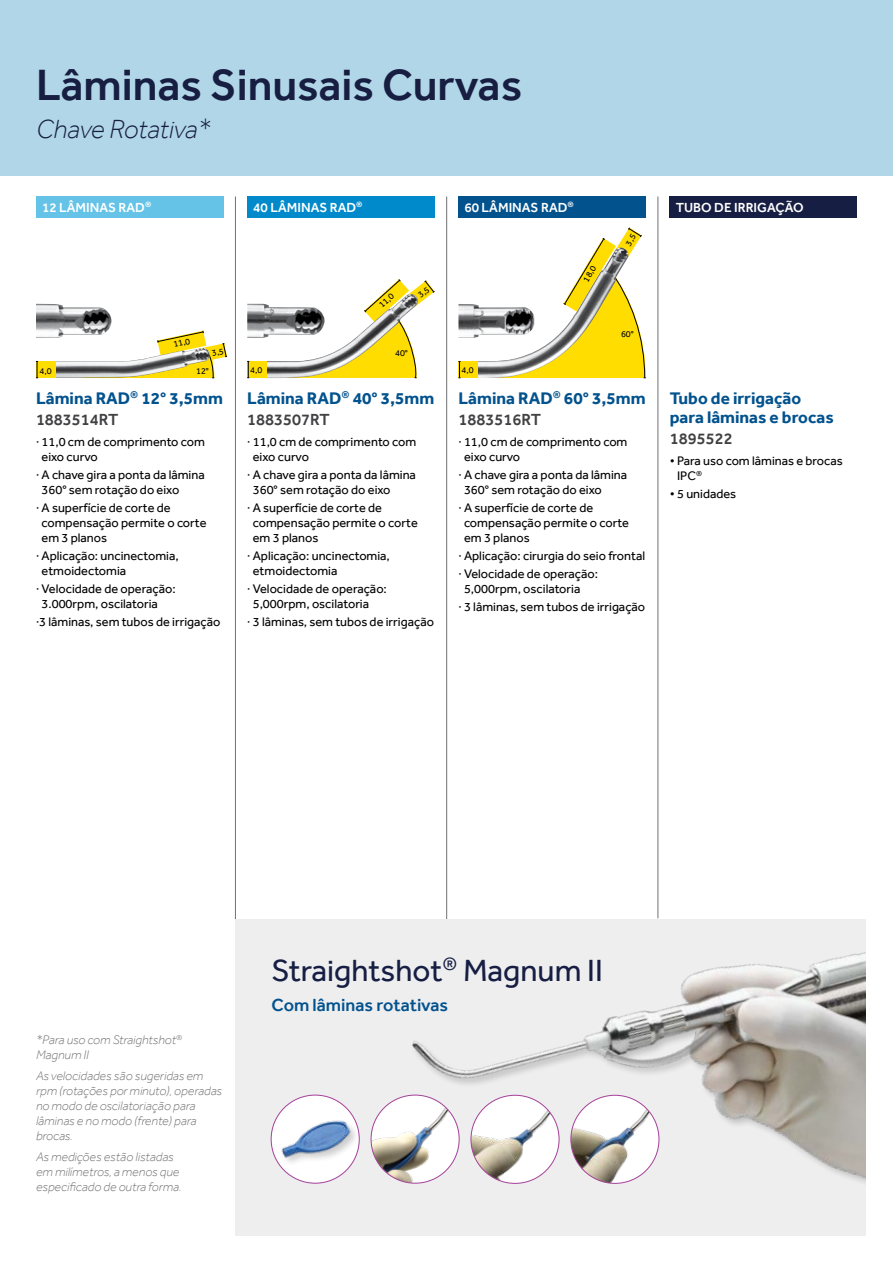
<style>
.page{position:relative;width:893px;height:1263px;background:#fff}
.page>*{position:absolute;margin:0;border:0;box-sizing:border-box;transform-origin:0 0}
.t1{font:500 45px "Effra";color:#171e41}
.t2{font:31.5px "Effra";color:#171e43}
.t3{font:italic 300 27px "Effra";letter-spacing:-.01em;color:#171e41}
.t4{font:500 18px "Effra";color:#02528e}
.t5{font:700 17.25px/19.5px "Effra";color:#02528e}
.t6{font:500 16.5px "Effra";color:#414042}
.t7{font:500 13.5px "Effra";color:#fff}
.t8{font:12.75px/15px "Effra";color:#000}
.t9{font:italic 300 12.75px/15px "Effra";color:#717073}
.t10{font:9px "Effra";color:#000}
.s1{font-style:inherit}
</style>
<div class="page">
<div style="left:0;top:0;width:893px;height:175px;background:#b1d6e7"></div>
<img style="left:55px;top:361px;width:24px;height:17px">
<div style="left:36px;top:361px;width:19px;height:17px;background:#fd0"></div>
<svg style="left:36px;top:361px;width:2px;height:17px"></svg>
<img style="left:261px;top:303px;width:22px;height:75px">
<div style="left:247px;top:361px;width:19px;height:17px;background:#fd0"></div>
<svg style="left:247px;top:361px;width:2px;height:17px"></svg>
<img style="left:478px;top:361px;width:18px;height:17px">
<div style="left:458px;top:361px;width:20px;height:17px;background:#fd0"></div>
<svg style="left:458px;top:361px;width:3px;height:18px"></svg>
<img style="left:247px;top:304px;width:36px;height:34px">
<img style="left:36px;top:304px;width:76px;height:34px">
<img style="left:458px;top:304px;width:38px;height:34px">
<hr style="left:235px;top:196px;width:1px;height:723px;background:#717073">
<hr style="left:446px;top:196px;width:1px;height:723px;background:#717073">
<hr style="left:658px;top:196px;width:1px;height:722px;background:#717073">
<div style="left:670px;top:196px;width:187px;height:22px;background:#171e43"></div>
<div style="left:458px;top:196px;width:188px;height:22px;background:#02528e"></div>
<div style="left:247px;top:196px;width:187px;height:22px;background:#008acb"></div>
<div style="left:36px;top:196px;width:187px;height:22px;background:#64c3e6"></div>
<div style="left:235px;top:919px;width:631px;height:317px;background:#eeeeef"></div>
<img style="left:412px;top:952px;width:454px;height:227px">
<svg style="left:371px;top:1095px;width:88px;height:88px"></svg>
<img style="left:371px;top:1101px;width:88px;height:82px">
<svg style="left:471px;top:1095px;width:88px;height:88px"></svg>
<img style="left:471px;top:1102px;width:88px;height:81px">
<img style="left:571px;top:1099px;width:88px;height:84px">
<div style="left:271px;top:1095px;width:88px;height:88px;background:#fff;border-radius:50%"></div>
<div style="left:281px;top:1120px;width:78px;height:47px;background:#000;opacity:.2"></div>
<img style="left:271px;top:1115px;width:85px;height:57px">
<svg style="left:79px;top:330px;width:148px;height:49px"></svg>
<svg style="left:283px;top:279px;width:152px;height:99px"></svg>
<svg style="left:496px;top:227px;width:150px;height:152px"></svg>
<h1 class="t1" style="left:36px;top:59px;width:488px">Lâminas Sinusais Curvas</h1>
<h3 class="t3" style="left:36px;top:114px;width:176px">Chave Rotativa*</h3>
<p class="t7" style="left:42px;top:199px;width:111px">12 LÂMINAS RAD<sup>®</sup></p>
<p class="t7" style="left:253px;top:199px;width:111px">40 LÂMINAS RAD<sup>®</sup></p>
<p class="t7" style="left:464px;top:199px;width:111px">60 LÂMINAS RAD<sup>®</sup></p>
<p class="t7" style="left:676px;top:199px;width:129px">TUBO DE IRRIGAÇÃO</p>
<p class="t10" style="left:172px;top:339px;width:19px;rotate:-12deg">11,0</p>
<p class="t10" style="left:40px;top:365px;width:14px">4,0</p>
<p class="t10" style="left:196px;top:365px;width:14px">12°</p>
<h3 class="t5" style="left:36px;top:388px;width:189px">Lâmina RAD<sup>®</sup> 12° 3,5mm</h3>
<p class="t6" style="left:36px;top:409px;width:84px">1883514RT</p>
<p class="t8" style="left:42px;top:434px;width:165px;text-indent:-6px">· 11,0 cm de comprimento com eixo curvo</p>
<p class="t8" style="left:42px;top:467px;width:165px;text-indent:-6px">· A chave gira a ponta da lâmina<br>360° sem rotação do eixo</p>
<p class="t8" style="left:42px;top:500px;width:167px;text-indent:-6px">· A superfície de corte de compensação permite o corte em 3 planos</p>
<p class="t8" style="left:42px;top:548px;width:139px;text-indent:-6px">· Aplicação: uncinectomia, etmoidectomia</p>
<p class="t8" style="left:42px;top:581px;width:136px;text-indent:-6px">· Velocidade de operação:<br>3.000rpm<span class="s1">,</span> oscilatoria</p>
<p class="t8" style="left:36px;top:614px;width:186px">·3 lâminas, sem tubos de irrigação</p>
<p class="t10" style="left:377px;top:302px;width:19px;rotate:-42deg">11,0</p>
<p class="t10" style="left:395px;top:347px;width:14px">40°</p>
<h3 class="t5" style="left:247px;top:388px;width:189px">Lâmina RAD<sup>®</sup> 40° 3,5mm</h3>
<p class="t6" style="left:247px;top:409px;width:84px">1883507RT</p>
<p class="t8" style="left:253px;top:434px;width:165px;text-indent:-6px">· 11,0 cm de comprimento com eixo curvo</p>
<p class="t8" style="left:253px;top:467px;width:165px;text-indent:-6px">· A chave gira a ponta da lâmina<br>360° sem rotação do eixo</p>
<p class="t8" style="left:253px;top:500px;width:167px;text-indent:-6px">· A superfície de corte de compensação permite o corte em 3 planos</p>
<p class="t8" style="left:253px;top:548px;width:139px;text-indent:-6px">· Aplicação: uncinectomia, etmoidectomia</p>
<p class="t8" style="left:253px;top:581px;width:136px;text-indent:-6px">· Velocidade de operação:<br>5,000rpm<span class="s1">,</span> oscilatoria</p>
<p class="t8" style="left:247px;top:614px;width:188px">· 3 lâminas, sem tubos de irrigação</p>
<p class="t10" style="left:250px;top:365px;width:14px">4,0</p>
<p class="t10" style="left:461px;top:365px;width:14px">4,0</p>
<p class="t10" style="left:581px;top:278px;width:19px;rotate:-59deg">18,0</p>
<p class="t10" style="left:621px;top:328px;width:14px">60°</p>
<h3 class="t5" style="left:458px;top:388px;width:189px">Lâmina RAD<sup>®</sup> 60° 3,5mm</h3>
<p class="t6" style="left:458px;top:409px;width:84px">1883516RT</p>
<p class="t8" style="left:464px;top:434px;width:165px;text-indent:-6px">· 11,0 cm de comprimento com eixo curvo</p>
<p class="t8" style="left:464px;top:467px;width:165px;text-indent:-6px">· A chave gira a ponta da lâmina<br>360° sem rotação do eixo</p>
<p class="t8" style="left:464px;top:500px;width:167px;text-indent:-6px">· A superfície de corte de compensação permite o corte em 3 planos</p>
<p class="t8" style="left:458px;top:546px;width:188px;line-height:18px">· Aplicação: cirurgia do seio frontal · Velocidade de operação:</p>
<p class="t8" style="left:458px;top:579px;width:188px;line-height:18px;text-indent:6px">5,000rpm<span class="s1">,</span> oscilatoria<br>· 3 lâminas, sem tubos de irrigação</p>
<h3 class="t5" style="left:670px;top:388px;width:165px">Tubo de irrigação para lâminas e brocas</h3>
<p class="t6" style="left:670px;top:429px;width:64px">1895522</p>
<p class="t8" style="left:677px;top:453px;width:167px;text-indent:-7px">• Para uso com lâminas e brocas<br>IPC<sup>®</sup></p>
<p class="t8" style="left:670px;top:486px;width:68px">• 5 unidades</p>
<p class="t9" style="left:36px;top:1032px;width:147px">*Para uso com Straightshot<sup>®<br></sup>Magnum II</p>
<p class="t9" style="left:36px;top:1068px;width:188px">As velocidades são sugeridas em rpm (rotações por minuto), operadas no modo de oscilatoriação para lâminas e no modo (frente) para brocas.</p>
<p class="t9" style="left:36px;top:1149px;width:147px">As medições estão listadas em milímetros, a menos que especificado de outra forma.</p>
<h2 class="t2" style="left:271px;top:952px;width:333px">Straightshot<sup>®</sup> Magnum II</h2>
<h3 class="t4" style="left:271px;top:994px;width:178px">Com lâminas rotativas</h3>
</div>
